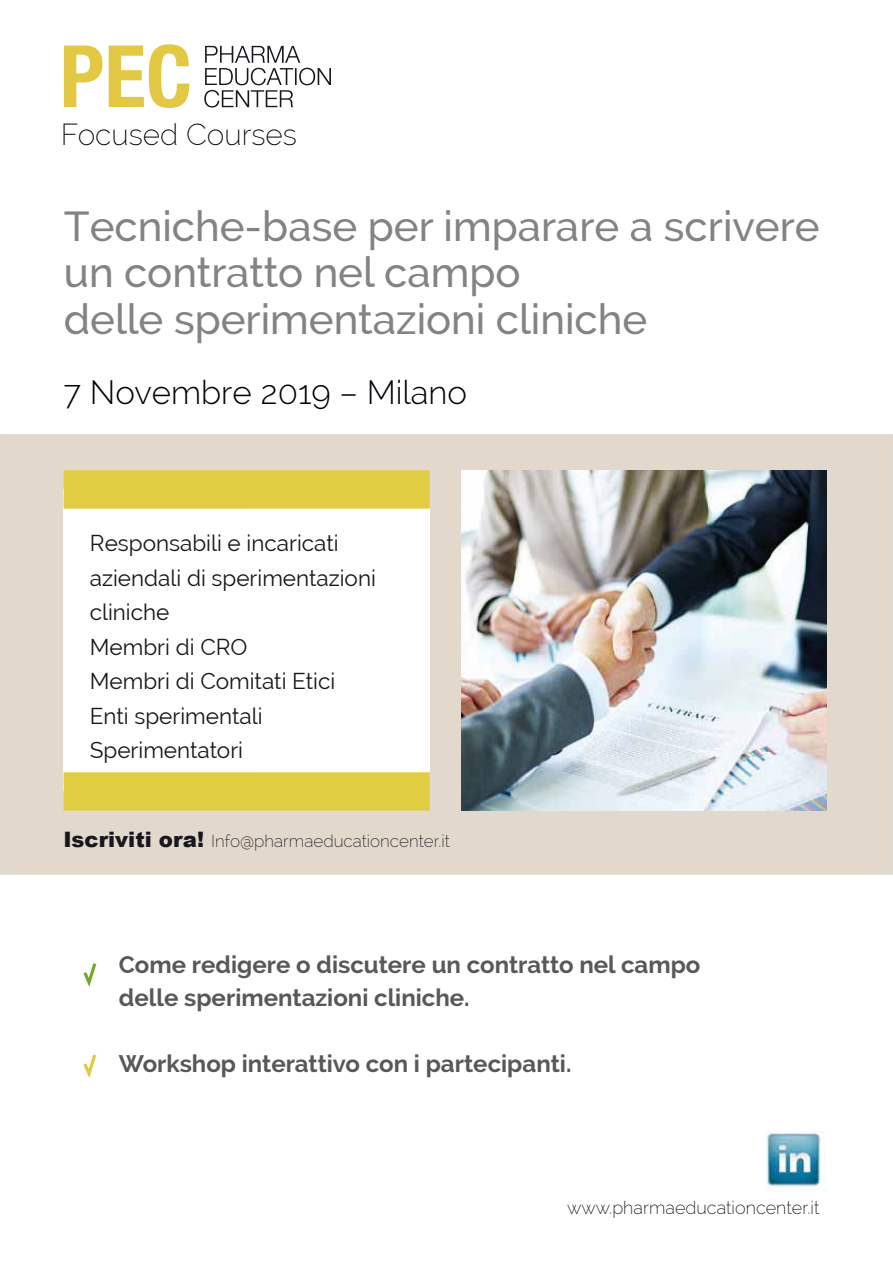
<style>
.page{position:relative;width:893px;height:1263px;background:#fff}
.page>*{position:absolute;margin:0;border:0;box-sizing:border-box;transform-origin:0 0}
.t1{font:500 42px/46.5px "Raleway";color:#838381}
.t2{font:300 33px "Raleway";color:#000207}
.t3{font:200 29.7px "Raleway";color:#000207}
.t4{font:700 24px/33px "Raleway";color:#58585a}
.t5{font:22.5px/34.5px "Raleway";color:#1a171c}
.t6{font:200 18px "Raleway";color:#000207}
.t7{font:200 16.95px "Raleway";color:#17171d}
.s1{font-family:"Arial";font-weight:900;font-size:21.3px}
</style>
<div class="page">
<div style="left:2px;top:436px;width:889px;height:437px;background:#e2d8cb"></div>
<svg style="left:64px;top:44px;width:125px;height:64px"></svg>
<svg style="left:204px;top:46px;width:127px;height:62px"></svg>
<img style="left:767px;top:1131px;width:56px;height:59px">
<div style="left:63px;top:489px;width:367px;height:302px;background:#fff"></div>
<div style="left:64px;top:470px;width:366px;height:39px;background:#e1cd41"></div>
<div style="left:64px;top:772px;width:366px;height:38px;background:#e1cd41"></div>
<img style="left:461px;top:470px;width:365px;height:340px">
<svg style="left:83px;top:963px;width:14px;height:24px"></svg>
<svg style="left:83px;top:1054px;width:14px;height:24px"></svg>
<h3 class="t3" style="left:61px;top:117px;width:238px">Focused Courses</h3>
<h1 class="t1" style="left:64px;top:202px;width:757px">Tecniche-base per imparare a scrivere un contratto nel campo<br>delle sperimentazioni cliniche</h1>
<h2 class="t2" style="left:63px;top:373px;width:405px">7 Novembre 2019 – Milano</h2>
<p class="t5" style="left:90px;top:526px;width:288px">Responsabili e incaricati aziendali di sperimentazioni cliniche<br>Membri di CRO<br>Membri di Comitati Etici<br>Enti sperimentali<br>Sperimentatori</p>
<p class="t7" style="left:63px;top:831px;width:388px"><span class="s1">Iscriviti ora!</span> Info@pharmaeducationcenter.it</p>
<p class="t4" style="left:119px;top:948px;width:583px">Come redigere o discutere un contratto nel campo delle sperimentazioni cliniche.</p>
<p class="t4" style="left:119px;top:1047px;width:454px">Workshop interattivo con i partecipanti.</p>
<p class="t6" style="left:567px;top:1197px;width:254px">www.pharmaeducationcenter.it</p>
</div>
